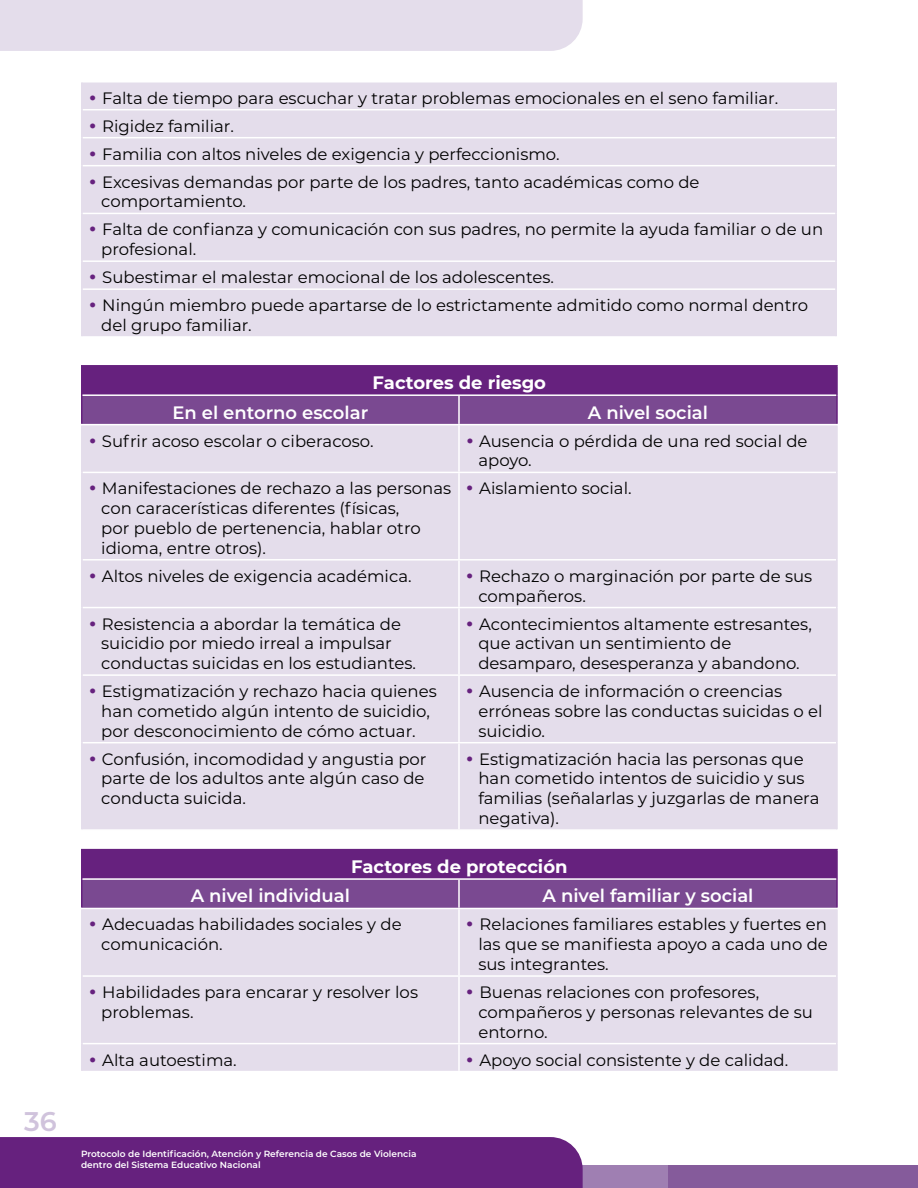
<style>
.page{position:relative;width:918px;height:1188px;background:#fff}
.page>*{position:absolute;margin:0;border:0;box-sizing:border-box;transform-origin:0 0}
.t1{font:600 27px "Montserrat";color:#d0c3dc}
.t2{font:600 18px "Montserrat";color:#fff}
.t3{font:700 18px "Montserrat";color:#fff}
.t4{font:16.5px/19.8px "Montserrat";color:#000}
.t5{font:600 9px/10.8px "Montserrat";color:#fff}
.s1{font-family:"Century Gothic";font-weight:700;color:#66217e}
</style>
<div class="page">
<div style="left:633px;top:1165px;width:285px;height:23px;background:#855b9b"></div>
<div style="left:0;top:1165px;width:668px;height:23px;background:#9f7fb2"></div>
<div style="left:0;top:1137px;width:583px;height:51px;background:#66217e"></div>
<div style="left:0;top:0;width:583px;height:51px;background:#e4ddeb"></div>
<div style="left:82px;top:82px;width:754px;height:254px;background:#e4ddeb"></div>
<hr style="left:82px;top:109px;width:754px;height:1px;background:#fff">
<hr style="left:82px;top:137px;width:754px;height:1px;background:#fff">
<hr style="left:82px;top:165px;width:754px;height:1px;background:#fff">
<hr style="left:82px;top:213px;width:754px;height:1px;background:#fff">
<hr style="left:82px;top:260px;width:754px;height:2px;background:#fff">
<hr style="left:82px;top:288px;width:754px;height:2px;background:#fff">
<svg style="left:81px;top:82px;width:1px;height:84px"></svg>
<svg style="left:836px;top:82px;width:1px;height:84px"></svg>
<hr style="left:81px;top:166px;width:1px;height:47px;background:#e4ddeb">
<hr style="left:836px;top:166px;width:1px;height:47px;background:#e4ddeb">
<hr style="left:81px;top:213px;width:1px;height:48px;background:#e4ddeb">
<hr style="left:836px;top:213px;width:1px;height:48px;background:#e4ddeb">
<svg style="left:81px;top:261px;width:1px;height:28px"></svg>
<svg style="left:836px;top:261px;width:1px;height:28px"></svg>
<hr style="left:81px;top:289px;width:1px;height:47px;background:#e4ddeb">
<hr style="left:836px;top:289px;width:1px;height:47px;background:#e4ddeb">
<div style="left:82px;top:425px;width:754px;height:404px;background:#e4ddeb"></div>
<hr style="left:81px;top:365px;width:378px;height:2px;background:#66217e">
<hr style="left:459px;top:365px;width:379px;height:2px;background:#66217e">
<hr style="left:836px;top:367px;width:2px;height:28px;background:#66217e">
<svg style="left:81px;top:367px;width:756px;height:57px;background:#703587"></svg>
<hr style="left:836px;top:395px;width:2px;height:29px;background:#66217e">
<hr style="left:458px;top:425px;width:2px;height:47px;background:#fff">
<hr style="left:82px;top:472px;width:377px;height:1px;background:#fff">
<hr style="left:459px;top:472px;width:377px;height:1px;background:#fff">
<hr style="left:458px;top:473px;width:2px;height:86px;background:#fff">
<hr style="left:82px;top:559px;width:377px;height:2px;background:#fff">
<hr style="left:459px;top:559px;width:377px;height:2px;background:#fff">
<hr style="left:458px;top:561px;width:2px;height:46px;background:#fff">
<hr style="left:82px;top:607px;width:377px;height:1px;background:#fff">
<hr style="left:459px;top:607px;width:377px;height:1px;background:#fff">
<hr style="left:458px;top:608px;width:2px;height:66px;background:#fff">
<hr style="left:82px;top:674px;width:377px;height:2px;background:#fff">
<hr style="left:459px;top:674px;width:377px;height:2px;background:#fff">
<hr style="left:458px;top:676px;width:2px;height:66px;background:#fff">
<hr style="left:82px;top:742px;width:377px;height:1px;background:#fff">
<hr style="left:459px;top:742px;width:377px;height:1px;background:#fff">
<hr style="left:458px;top:743px;width:2px;height:86px;background:#fff">
<hr style="left:81px;top:425px;width:1px;height:47px;background:#e4ddeb">
<hr style="left:836px;top:425px;width:2px;height:47px;background:#e4ddeb">
<hr style="left:81px;top:472px;width:1px;height:88px;background:#e4ddeb">
<hr style="left:836px;top:472px;width:2px;height:88px;background:#e4ddeb">
<hr style="left:81px;top:560px;width:1px;height:48px;background:#e4ddeb">
<hr style="left:836px;top:560px;width:2px;height:48px;background:#e4ddeb">
<hr style="left:81px;top:608px;width:1px;height:67px;background:#e4ddeb">
<hr style="left:836px;top:608px;width:2px;height:67px;background:#e4ddeb">
<hr style="left:81px;top:675px;width:1px;height:68px;background:#e4ddeb">
<hr style="left:836px;top:675px;width:2px;height:68px;background:#e4ddeb">
<hr style="left:81px;top:743px;width:1px;height:86px;background:#e4ddeb">
<hr style="left:836px;top:743px;width:2px;height:86px;background:#e4ddeb">
<hr style="left:458px;top:396px;width:2px;height:28px;background:#fff">
<hr style="left:82px;top:394px;width:377px;height:2px;background:#fff">
<hr style="left:459px;top:394px;width:377px;height:2px;background:#fff">
<div style="left:82px;top:909px;width:754px;height:162px;background:#e4ddeb"></div>
<hr style="left:81px;top:849px;width:378px;height:1px;background:#66217e">
<hr style="left:459px;top:849px;width:379px;height:1px;background:#66217e">
<hr style="left:836px;top:850px;width:2px;height:29px;background:#66217e">
<svg style="left:81px;top:850px;width:756px;height:58px;background:#703587"></svg>
<hr style="left:836px;top:879px;width:2px;height:29px;background:#66217e">
<hr style="left:458px;top:909px;width:2px;height:66px;background:#fff">
<hr style="left:82px;top:975px;width:377px;height:2px;background:#fff">
<hr style="left:459px;top:975px;width:377px;height:2px;background:#fff">
<hr style="left:458px;top:977px;width:2px;height:66px;background:#fff">
<hr style="left:82px;top:1043px;width:377px;height:1px;background:#fff">
<hr style="left:459px;top:1043px;width:377px;height:1px;background:#fff">
<hr style="left:458px;top:1044px;width:2px;height:27px;background:#fff">
<hr style="left:81px;top:909px;width:1px;height:67px;background:#e4ddeb">
<hr style="left:836px;top:909px;width:2px;height:67px;background:#e4ddeb">
<hr style="left:81px;top:976px;width:1px;height:68px;background:#e4ddeb">
<hr style="left:836px;top:976px;width:2px;height:68px;background:#e4ddeb">
<svg style="left:81px;top:1044px;width:1px;height:27px"></svg>
<hr style="left:836px;top:1044px;width:2px;height:27px;background:#e4ddeb">
<hr style="left:458px;top:880px;width:2px;height:28px;background:#fff">
<hr style="left:82px;top:878px;width:377px;height:2px;background:#fff">
<hr style="left:459px;top:878px;width:377px;height:2px;background:#fff">
<h1 class="t1" style="left:24px;top:1102px;width:34px">36</h1>
<p class="t4" style="left:88px;top:87px;width:692px"><span class="s1">•</span> Falta de tiempo para escuchar y tratar problemas emocionales en el seno familiar.</p>
<p class="t4" style="left:88px;top:115px;width:148px"><span class="s1">•</span> Rigidez familiar.</p>
<p class="t4" style="left:88px;top:143px;width:473px"><span class="s1">•</span> Familia con altos niveles de exigencia y perfeccionismo.</p>
<p class="t4" style="left:101px;top:171px;width:600px;text-indent:-13px"><span class="s1">•</span> Excesivas demandas por parte de los padres, tanto académicas como de comportamiento.</p>
<p class="t4" style="left:101px;top:219px;width:724px;text-indent:-13px"><span class="s1">•</span> Falta de confianza y comunicación con sus padres, no permite la ayuda familiar o de un profesional.</p>
<p class="t4" style="left:88px;top:267px;width:468px"><span class="s1">•</span> Subestimar el malestar emocional de los adolescentes.</p>
<p class="t4" style="left:101px;top:295px;width:709px;text-indent:-13px"><span class="s1">•</span> Ningún miembro puede apartarse de lo estrictamente admitido como normal dentro del grupo familiar.</p>
<p class="t3" style="left:373px;top:370px;width:175px">Factores de riesgo</p>
<p class="t2" style="left:173px;top:399px;width:197px">En el entorno escolar</p>
<p class="t2" style="left:588px;top:399px;width:122px">A nivel social</p>
<p class="t4" style="left:88px;top:430px;width:287px"><span class="s1">•</span> Sufrir acoso escolar o ciberacoso.</p>
<p class="t4" style="left:479px;top:430px;width:331px;text-indent:-13px"><span class="s1">•</span> Ausencia o pérdida de una red social de apoyo.</p>
<p class="t4" style="left:101px;top:478px;width:351px;text-indent:-13px"><span class="s1">•</span> Manifestaciones de rechazo a las personas con caracerísticas diferentes (físicas,<br>por pueblo de pertenencia, hablar otro idioma, entre otros).</p>
<p class="t4" style="left:465px;top:478px;width:168px"><span class="s1">•</span> Aislamiento social.</p>
<p class="t4" style="left:88px;top:565px;width:325px"><span class="s1">•</span> Altos niveles de exigencia académica.</p>
<p class="t4" style="left:478px;top:565px;width:335px;text-indent:-13px"><span class="s1">•</span> Rechazo o marginación por parte de sus compañeros.</p>
<p class="t4" style="left:101px;top:613px;width:316px;text-indent:-13px"><span class="s1">•</span> Resistencia a abordar la temática de suicidio por miedo irreal a impulsar conductas suicidas en los estudiantes.</p>
<p class="t4" style="left:478px;top:613px;width:335px;text-indent:-13px"><span class="s1">•</span> Acontecimientos altamente estresantes, que activan un sentimiento de desamparo, desesperanza y abandono.</p>
<p class="t4" style="left:88px;top:681px;width:351px;text-align:center"><span class="s1">•</span> Estigmatización y rechazo hacia quienes han cometido algún intento de suicidio, por desconocimiento de cómo actuar.</p>
<p class="t4" style="left:478px;top:681px;width:346px;text-indent:-13px"><span class="s1">•</span> Ausencia de información o creencias erróneas sobre las conductas suicidas o el suicidio.</p>
<p class="t4" style="left:101px;top:748px;width:327px;text-indent:-13px"><span class="s1">•</span> Confusión, incomodidad y angustia por parte de los adultos ante algún caso de conducta suicida.</p>
<p class="t4" style="left:478px;top:748px;width:343px;text-indent:-13px"><span class="s1">•</span> Estigmatización hacia las personas que han cometido intentos de suicidio y sus familias (señalarlas y juzgarlas de manera negativa).</p>
<p class="t3" style="left:351px;top:854px;width:218px">Factores de protección</p>
<p class="t2" style="left:191px;top:883px;width:161px">A nivel individual</p>
<p class="t2" style="left:543px;top:883px;width:212px">A nivel familiar y social</p>
<p class="t4" style="left:101px;top:914px;width:302px;text-indent:-13px"><span class="s1">•</span> Adecuadas habilidades sociales y de comunicación.</p>
<p class="t4" style="left:478px;top:914px;width:351px;text-align:justify;text-indent:-13px"><span class="s1">•</span> Relaciones familiares estables y fuertes en las que se manifiesta apoyo a cada uno de sus integrantes.</p>
<p class="t4" style="left:101px;top:982px;width:318px;text-indent:-13px"><span class="s1">•</span> Habilidades para encarar y resolver los problemas.</p>
<p class="t4" style="left:478px;top:982px;width:336px;text-indent:-13px"><span class="s1">•</span> Buenas relaciones con profesores, compañeros y personas relevantes de su entorno.</p>
<p class="t4" style="left:88px;top:1049px;width:151px"><span class="s1">•</span> Alta autoestima.</p>
<p class="t4" style="left:465px;top:1049px;width:325px"><span class="s1">•</span> Apoyo social consistente y de calidad.</p>
<p class="t5" style="left:81px;top:1148px;width:337px">Protocolo de Identificación, Atención y Referencia de Casos de Violencia dentro del Sistema Educativo Nacional</p>
</div>
